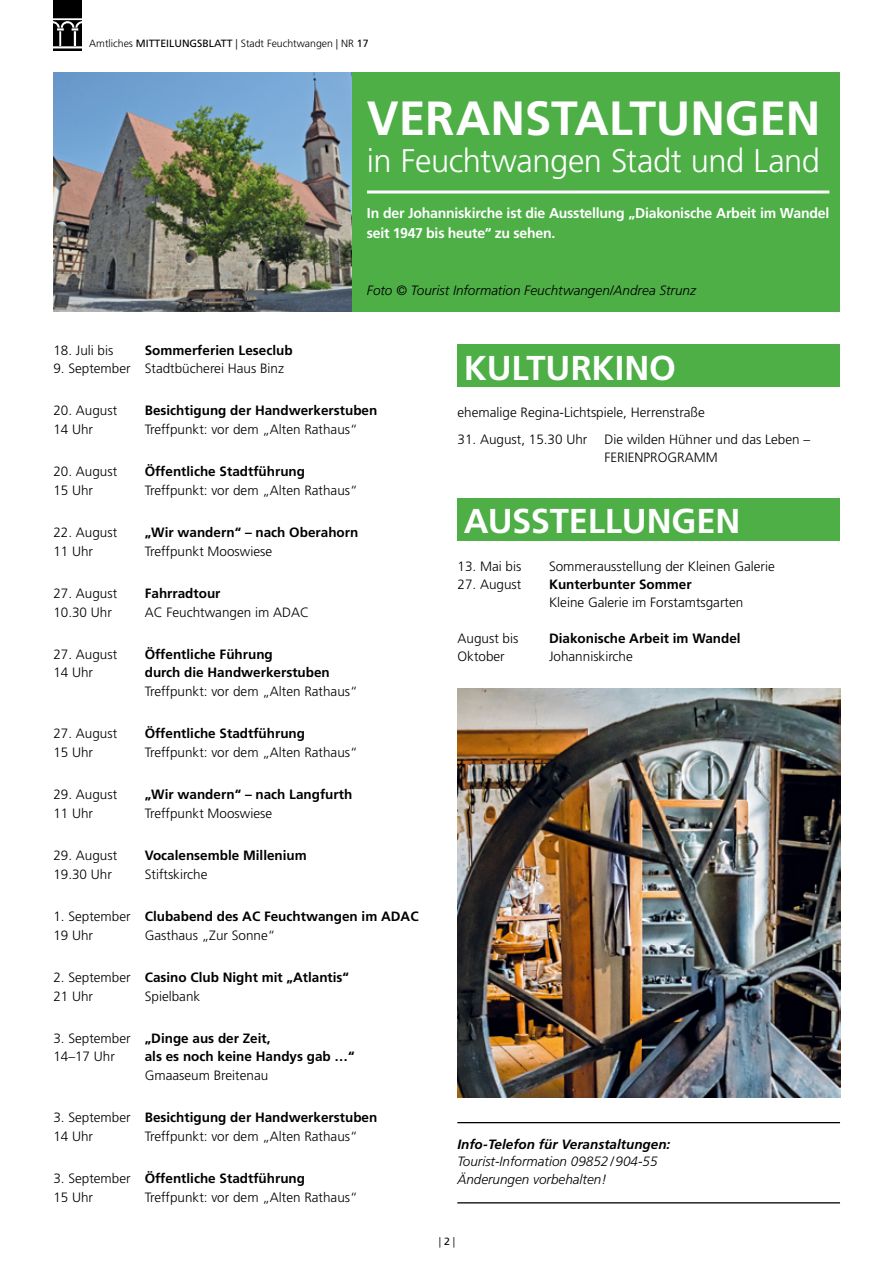
<style>
.page{position:relative;width:893px;height:1263px;background:#fff}
.page>*{position:absolute;margin:0;border:0;box-sizing:border-box;transform-origin:0 0}
.t1{font:700 48px "Frutiger";letter-spacing:-.005em;color:#fff}
.t2{font:700 34.5px "Frutiger";letter-spacing:-.005em;color:#fff}
.t3{font:300 32.7px "Frutiger";letter-spacing:-.015em;color:#fff}
.t4{font:700 14.25px/20px "Frutiger";letter-spacing:-.015em;color:#fff}
.t5{font:300 13.5px/18px "Frutiger";color:#000}
.t6{font:700 13.5px/18.9px "Frutiger";color:#000}
.t7{font:italic 300 13.5px/17.2px "Frutiger";color:#000}
.t8{font:italic 700 13.5px "Frutiger";color:#000}
.t9{font:300 10.5px "Frutiger";color:#000}
.s1{font-weight:400}
.s2{font-weight:300}
.s3{font-weight:700}
</style>
<div class="page">
<img style="left:53px;top:1px;width:28px;height:50px">
<svg style="left:53px;top:0;width:28px;height:1px"></svg>
<div style="left:53px;top:72px;width:787px;height:240px;background:#4daf46"></div>
<img style="left:53px;top:72px;width:298px;height:240px">
<hr style="left:367px;top:190px;width:462px;height:3px;background:#fff">
<div style="left:458px;top:344px;width:382px;height:43px;background:#4daf46"></div>
<div style="left:458px;top:498px;width:382px;height:42px;background:#4daf46"></div>
<hr style="left:457px;top:1122px;width:383px;height:1px;background:#000">
<hr style="left:457px;top:1202px;width:383px;height:1px;background:#000">
<img style="left:458px;top:688px;width:382px;height:410px">
<p class="t9" style="left:89px;top:37px;width:281px">Amtliches <span class="s1">MITTEILUNGSBLATT</span> | Stadt Feuchtwangen | NR <span class="s1">17</span></p>
<h1 class="t1" style="left:367px;top:90px;width:455px">VERANSTALTUNGEN</h1>
<h3 class="t3" style="left:367px;top:142px;width:455px">in Feuchtwangen Stadt und Land</h3>
<p class="t4" style="left:367px;top:204px;width:464px">In der Johanniskirche ist die Ausstellung „Diakonische Arbeit im Wandel seit 1947 bis heute“ zu sehen.</p>
<p class="t7" style="left:367px;top:282px;width:331px">Foto © Tourist Information Feuchtwangen/Andrea Strunz</p>
<p class="t5" style="left:53px;top:341px;width:62px">18. Juli bis</p>
<p class="t6" style="left:145px;top:340px;width:149px">Sommerferien Leseclub</p>
<p class="t5" style="left:53px;top:359px;width:232px">9. September Stadtbücherei Haus Binz</p>
<p class="t5" style="left:53px;top:401px;width:65px">20. August</p>
<p class="t6" style="left:145px;top:401px;width:234px">Besichtigung der Handwerkerstuben</p>
<p class="t5" style="left:53px;top:420px;width:41px">14 Uhr</p>
<p class="t5" style="left:145px;top:420px;width:214px">Treffpunkt: vor dem „Alten Rathaus“</p>
<p class="t5" style="left:53px;top:462px;width:65px">20. August</p>
<p class="t6" style="left:145px;top:462px;width:162px">Öffentliche Stadtführung</p>
<p class="t5" style="left:53px;top:481px;width:41px">15 Uhr</p>
<p class="t5" style="left:145px;top:481px;width:214px">Treffpunkt: vor dem „Alten Rathaus“</p>
<p class="t5" style="left:53px;top:523px;width:65px">22. August</p>
<p class="t6" style="left:145px;top:523px;width:215px">„Wir wandern“ – nach Oberahorn</p>
<p class="t5" style="left:53px;top:542px;width:41px">11 Uhr</p>
<p class="t5" style="left:145px;top:542px;width:129px">Treffpunkt Mooswiese</p>
<p class="t5" style="left:53px;top:584px;width:65px">27. August</p>
<p class="t6" style="left:145px;top:584px;width:77px">Fahrradtour</p>
<p class="t5" style="left:53px;top:603px;width:60px">10.30 Uhr</p>
<p class="t5" style="left:145px;top:603px;width:166px">AC Feuchtwangen im ADAC</p>
<p class="t5" style="left:53px;top:645px;width:65px">27. August</p>
<p class="t6" style="left:145px;top:645px;width:130px">Öffentliche Führung</p>
<p class="t5" style="left:53px;top:663px;width:41px">14 Uhr</p>
<p class="t6" style="left:145px;top:663px;width:187px">durch die Handwerkerstuben</p>
<p class="t5" style="left:145px;top:682px;width:214px">Treffpunkt: vor dem „Alten Rathaus“</p>
<p class="t5" style="left:53px;top:724px;width:65px">27. August</p>
<p class="t6" style="left:145px;top:724px;width:162px">Öffentliche Stadtführung</p>
<p class="t5" style="left:53px;top:743px;width:41px">15 Uhr</p>
<p class="t5" style="left:145px;top:743px;width:214px">Treffpunkt: vor dem „Alten Rathaus“</p>
<p class="t5" style="left:53px;top:786px;width:65px">29. August</p>
<p class="t6" style="left:145px;top:785px;width:209px">„Wir wandern“ – nach Langfurth</p>
<p class="t5" style="left:53px;top:804px;width:41px">11 Uhr</p>
<p class="t5" style="left:145px;top:804px;width:129px">Treffpunkt Mooswiese</p>
<p class="t5" style="left:53px;top:847px;width:65px">29. August</p>
<p class="t6" style="left:145px;top:846px;width:164px">Vocalensemble Millenium</p>
<p class="t5" style="left:53px;top:865px;width:60px">19.30 Uhr</p>
<p class="t5" style="left:145px;top:865px;width:64px">Stiftskirche</p>
<p class="t6" style="left:53px;top:907px;width:367px"><span class="s2">1. September</span> Clubabend des AC Feuchtwangen im ADAC<br><span class="s2">19 Uhr</span></p>
<p class="t5" style="left:145px;top:926px;width:132px">Gasthaus „Zur Sonne“</p>
<p class="t6" style="left:53px;top:968px;width:297px"><span class="s2">2. September</span> Casino Club Night mit „Atlantis“<br><span class="s2">21 Uhr</span></p>
<p class="t5" style="left:145px;top:988px;width:57px">Spielbank</p>
<p class="t5" style="left:53px;top:1030px;width:219px">3. September <span class="s3">„Dinge aus der Zeit,<br></span>14–17 Uhr</p>
<p class="t6" style="left:145px;top:1047px;width:211px">als es noch keine Handys gab …“</p>
<p class="t5" style="left:145px;top:1067px;width:125px">Gmaaseum Breitenau</p>
<p class="t6" style="left:53px;top:1108px;width:325px"><span class="s2">3. September</span> Besichtigung der Handwerkerstuben<br><span class="s2">14 Uhr</span></p>
<p class="t5" style="left:145px;top:1128px;width:214px">Treffpunkt: vor dem „Alten Rathaus“</p>
<p class="t6" style="left:53px;top:1169px;width:253px"><span class="s2">3. September</span> Öffentliche Stadtführung<br><span class="s2">15 Uhr</span></p>
<p class="t5" style="left:145px;top:1189px;width:214px">Treffpunkt: vor dem „Alten Rathaus“</p>
<h2 class="t2" style="left:464px;top:347px;width:214px">KULTURKINO</h2>
<p class="t5" style="left:458px;top:403px;width:249px">ehemalige Regina-Lichtspiele, Herrenstraße</p>
<p class="t5" style="left:458px;top:430px;width:131px">31. August, 15.30 Uhr</p>
<p class="t5" style="left:605px;top:430px;width:207px">Die wilden Hühner und das Leben –<br>FERIENPROGRAMM</p>
<h2 class="t2" style="left:464px;top:501px;width:278px">AUSSTELLUNGEN</h2>
<p class="t5" style="left:458px;top:557px;width:65px">13. Mai bis</p>
<p class="t5" style="left:549px;top:557px;width:227px">Sommerausstellung der Kleinen Galerie</p>
<p class="t5" style="left:458px;top:575px;width:65px">27. August</p>
<p class="t6" style="left:549px;top:574px;width:144px">Kunterbunter Sommer</p>
<p class="t5" style="left:549px;top:593px;width:196px">Kleine Galerie im Forstamtsgarten</p>
<p class="t5" style="left:458px;top:629px;width:62px">August bis</p>
<p class="t6" style="left:549px;top:628px;width:193px">Diakonische Arbeit im Wandel</p>
<p class="t5" style="left:458px;top:647px;width:49px">Oktober</p>
<p class="t5" style="left:549px;top:647px;width:85px">Johanniskirche</p>
<p class="t8" style="left:457px;top:1136px;width:215px">Info-Telefon für Veranstaltungen:</p>
<p class="t7" style="left:457px;top:1153px;width:202px">Tourist-Information 09852/904-55<br>Änderungen vorbehalten!</p>
<p class="t9" style="left:439px;top:1236px;width:18px">| <span class="s1">2</span> |</p>
</div>
